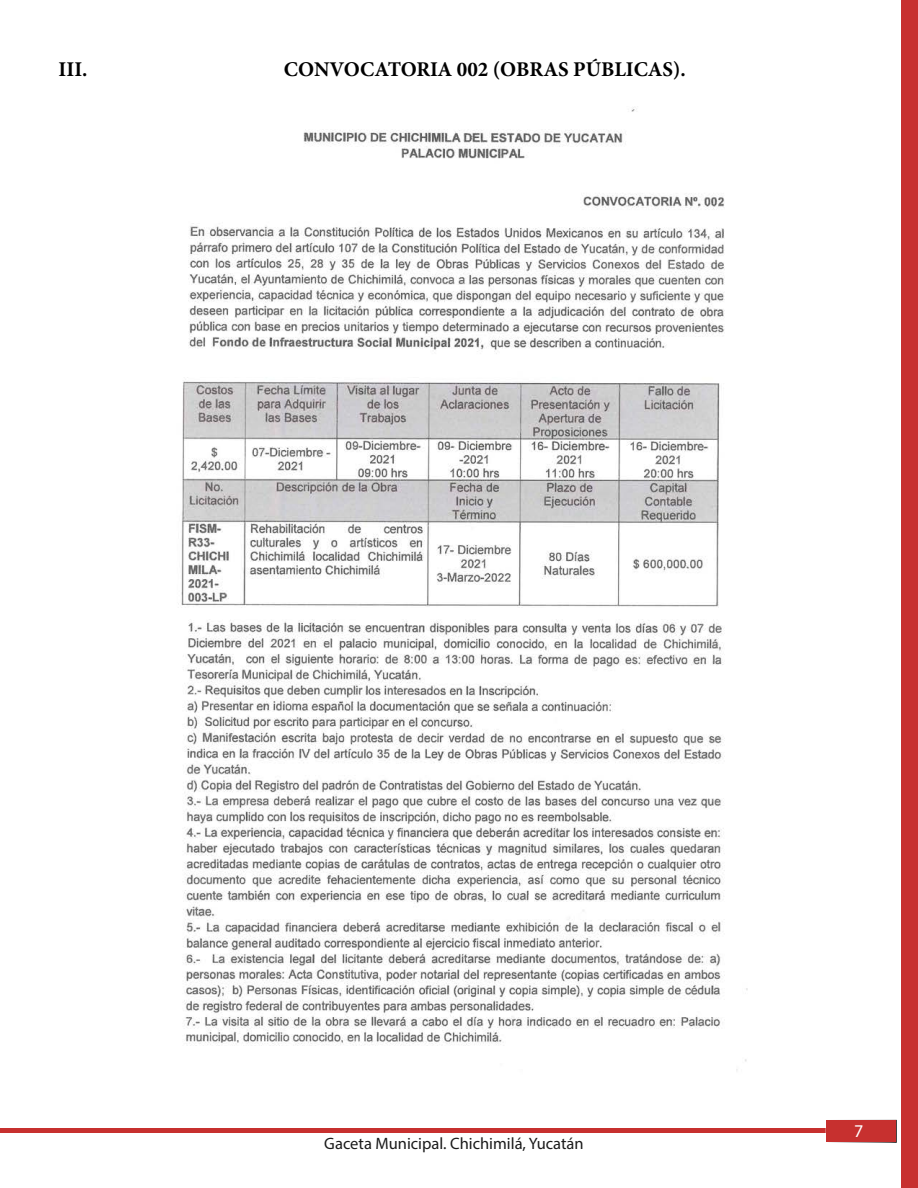
<style>
.page{position:relative;width:918px;height:1188px;background:#fff}
.page>*{position:absolute;margin:0;border:0;box-sizing:border-box;transform-origin:0 0}
.t1{font:700 21px "Minion Pro";color:#000}
.t2{font:18px "Myriad Pro";color:#fff}
.t3{font:16.5px "Myriad Pro";color:#000}
</style>
<div class="page">
<div style="left:901px;top:0;width:17px;height:1188px;background:#c7302f"></div>
<div style="left:0;top:1128px;width:864px;height:5px;background:#c7302f"></div>
<div style="left:826px;top:1120px;width:71px;height:23px;background:#c7302f"></div>
<img style="left:181px;top:107px;width:567px;height:964px">
<p class="t1" style="left:58px;top:54px;width:31px">III.</p>
<p class="t1" style="left:284px;top:54px;width:403px">CONVOCATORIA 002 (OBRAS PÚBLICAS).</p>
<p class="t3" style="left:324px;top:1133px;width:261px">Gaceta Municipal. Chichimilá, Yucatán</p>
<p class="t2" style="left:854px;top:1119px;width:11px">7</p>
</div>
